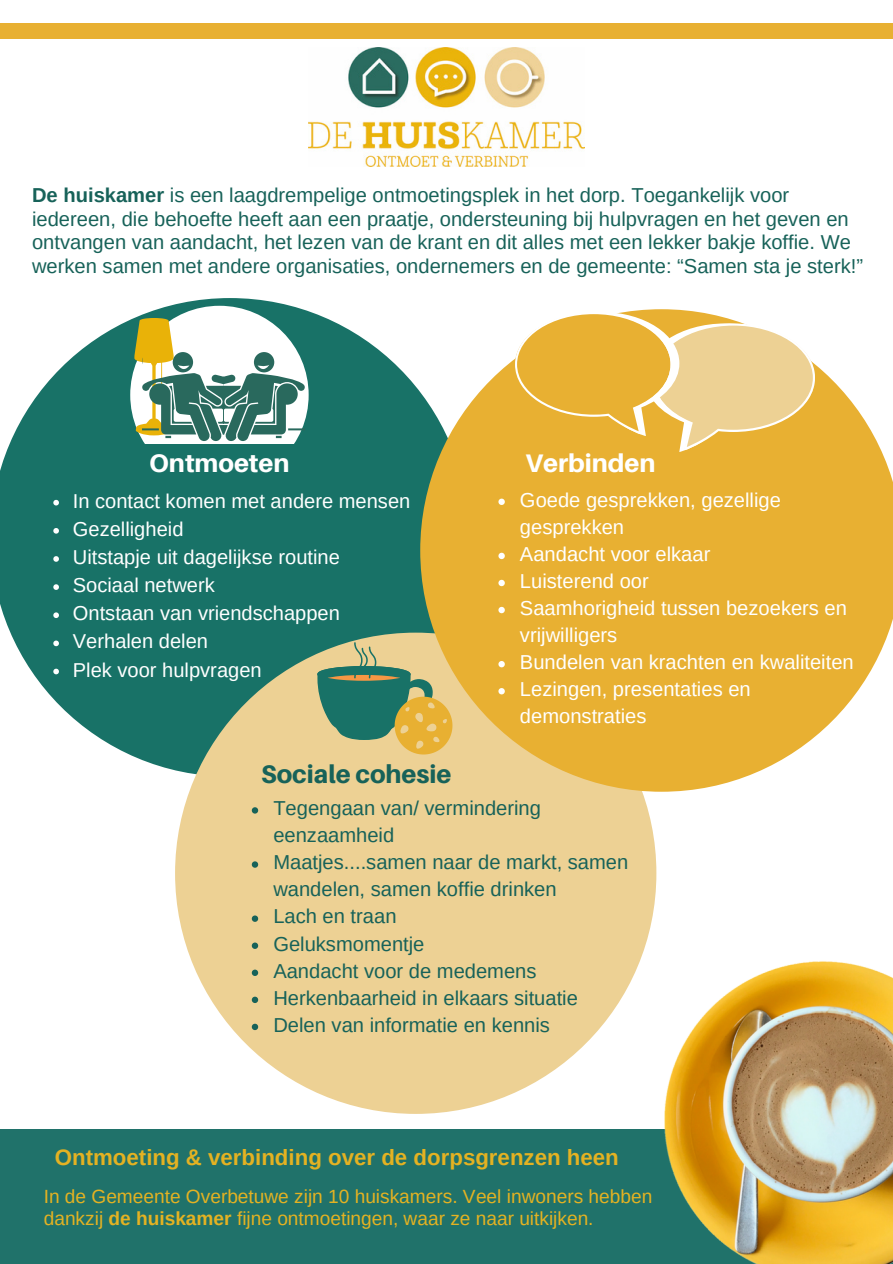
<style>
.page{position:relative;width:893px;height:1264px;background:#fff}
.page>*{position:absolute;margin:0;border:0;box-sizing:border-box;transform-origin:0 0}
.t1{font:800 25.35px "Aileron";color:#fff}
.t2{font:800 25.35px "Aileron";color:#176259}
.t3{font:700 22.2px "Arimo";color:#e4b222}
.t4{font:20.1px/23.9px "Arimo";color:#176259}
.t5{font:20.1px/27px "Arimo";color:#fff}
.t6{font:19.05px/22.2px "Arimo";color:#e4b222}
.s1{font-weight:700}
</style>
<div class="page">
<svg style="left:0;top:298px;width:420px;height:477px;fill:#187267"></svg>
<div style="left:175px;top:632px;width:481px;height:481px;background:#edd194;border-radius:50%"></div>
<svg style="left:420px;top:309px;width:472px;height:482px;fill:#e8b032"></svg>
<div style="left:0;top:23px;width:892px;height:16px;background:#e8b032"></div>
<svg style="left:515px;top:312px;width:299px;height:140px;background:#ecc46b"></svg>
<svg style="left:317px;top:642px;width:135px;height:112px"></svg>
<div style="left:130px;top:306px;width:178px;height:178px;background:#fff;border-radius:50%"></div>
<div style="left:128px;top:444px;width:206px;height:68px;background:#187267"></div>
<svg style="left:252px;top:807px;width:6px;height:6px"></svg>
<svg style="left:252px;top:861px;width:6px;height:6px"></svg>
<svg style="left:252px;top:915px;width:6px;height:6px"></svg>
<svg style="left:252px;top:942px;width:6px;height:6px"></svg>
<svg style="left:252px;top:969px;width:6px;height:7px"></svg>
<svg style="left:252px;top:996px;width:6px;height:7px"></svg>
<svg style="left:252px;top:1023px;width:6px;height:7px"></svg>
<img style="left:308px;top:47px;width:276px;height:120px">
<div style="left:0;top:1129px;width:892px;height:134px;background:#20726a"></div>
<img style="left:664px;top:961px;width:228px;height:302px">
<svg style="left:498px;top:498px;width:7px;height:7px"></svg>
<svg style="left:498px;top:552px;width:7px;height:7px"></svg>
<svg style="left:498px;top:580px;width:7px;height:6px"></svg>
<svg style="left:498px;top:607px;width:7px;height:6px"></svg>
<svg style="left:498px;top:661px;width:7px;height:6px"></svg>
<svg style="left:498px;top:688px;width:7px;height:6px"></svg>
<svg style="left:134px;top:318px;width:171px;height:123px"></svg>
<svg style="left:53px;top:500px;width:6px;height:5px"></svg>
<svg style="left:53px;top:528px;width:6px;height:5px"></svg>
<svg style="left:53px;top:556px;width:6px;height:5px"></svg>
<svg style="left:53px;top:584px;width:6px;height:6px"></svg>
<svg style="left:53px;top:612px;width:6px;height:6px"></svg>
<svg style="left:53px;top:640px;width:6px;height:6px"></svg>
<svg style="left:53px;top:668px;width:6px;height:6px"></svg>
<p class="t4" style="left:32px;top:183px;width:832px"><span class="s1">De huiskamer</span> is een laagdrempelige ontmoetingsplek in het dorp. Toegankelijk voor iedereen, die behoefte heeft aan een praatje, ondersteuning bij hulpvragen en het geven en ontvangen van aandacht, het lezen van de krant en dit alles met een lekker bakje koffie. We werken samen met andere organisaties, ondernemers en de gemeente: “Samen sta je sterk!”</p>
<p class="t1" style="left:149px;top:448px;width:142px">Ontmoeten</p>
<p class="t5" style="left:73px;top:487px;width:339px">In contact komen met andere mensen</p>
<p class="t5" style="left:73px;top:515px;width:112px">Gezelligheid</p>
<p class="t5" style="left:73px;top:543px;width:268px">Uitstapje uit dagelijkse routine</p>
<p class="t5" style="left:73px;top:571px;width:143px">Sociaal netwerk</p>
<p class="t5" style="left:73px;top:600px;width:268px">Ontstaan van vriendschappen</p>
<p class="t5" style="left:73px;top:628px;width:137px">Verhalen delen</p>
<p class="t5" style="left:73px;top:656px;width:190px">Plek voor hulpvragen</p>
<p class="t2" style="left:261px;top:758px;width:192px">Sociale cohesie</p>
<p class="t1" style="left:525px;top:448px;width:132px">Verbinden</p>
<p class="t5" style="left:520px;top:486px;width:262px">Goede gesprekken, gezellige gesprekken</p>
<p class="t5" style="left:520px;top:540px;width:192px">Aandacht voor elkaar</p>
<p class="t5" style="left:520px;top:567px;width:130px">Luisterend oor</p>
<p class="t5" style="left:520px;top:594px;width:328px">Saamhorigheid tussen bezoekers en vrijwilligers</p>
<p class="t5" style="left:520px;top:648px;width:335px">Bundelen van krachten en kwaliteiten</p>
<p class="t5" style="left:520px;top:675px;width:232px">Lezingen, presentaties en demonstraties</p>
<p class="t4" style="left:273px;top:794px;width:269px;line-height:27px">Tegengaan van/ vermindering eenzaamheid</p>
<p class="t4" style="left:273px;top:848px;width:356px;line-height:27px">Maatjes....samen naar de markt, samen wandelen, samen koffie drinken</p>
<p class="t4" style="left:273px;top:904px;width:125px">Lach en traan</p>
<p class="t4" style="left:273px;top:931px;width:153px">Geluksmomentje</p>
<p class="t4" style="left:273px;top:958px;width:265px">Aandacht voor de medemens</p>
<p class="t4" style="left:273px;top:985px;width:306px">Herkenbaarheid in elkaars situatie</p>
<p class="t4" style="left:273px;top:1012px;width:278px">Delen van informatie en kennis</p>
<p class="t3" style="left:55px;top:1145px;width:565px">Ontmoeting &amp; verbinding over de dorpsgrenzen heen</p>
<p class="t6" style="left:44px;top:1185px;width:610px">In de Gemeente Overbetuwe zijn 10 huiskamers. Veel inwoners hebben dankzij <span class="s1">de huiskamer</span> fijne ontmoetingen, waar ze naar uitkijken.</p>
</div>
